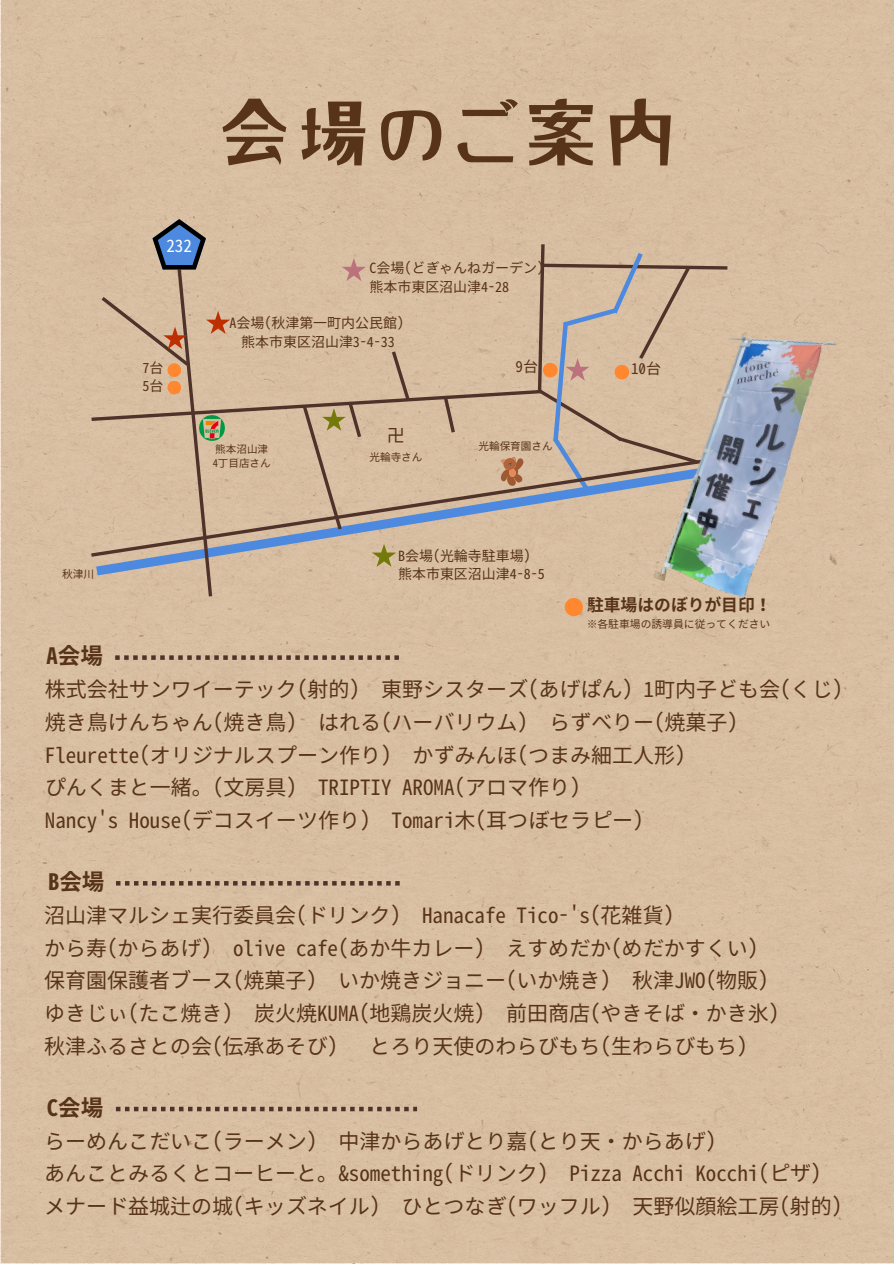
<style>
.page{position:relative;width:894px;height:1264px;background:#fff}
.page>*{position:absolute;margin:0;border:0;box-sizing:border-box;transform-origin:0 0}
.t1{font:75.3px "Amato Font";letter-spacing:.05em;color:#573319}
.t2{font:22.5px "Gen Ei Gothic M B";color:#573319}
.t3{font:21px/32.7px "Gen Ei Gothic M R";color:#573319}
.t4{font:18.15px "Gen Ei Gothic M R";color:#573319}
.t5{font:16.95px "Gen Ei Gothic M R";color:#fff}
.t6{font:16.8px "Gen Ei Gothic M B";color:#573319}
.t7{font:15px "Gen Ei Gothic M R";color:#573319}
.t8{font:13.95px/18.9px "Gen Ei Gothic M R";color:#573319}
.t9{font:10.8px "Gen Ei Gothic M R";color:#573319}
.t10{font:10.65px "Gen Ei Gothic M R";color:#573319}
.t11{font:10.5px "Gen Ei Gothic M R";color:#573319}
</style>
<div class="page">
<div style="left:1px;top:0;width:892px;height:1261px;background:#d8bfa2"></div>
<img style="left:647px;top:299px;width:200px;height:312px">
<div style="left:564px;top:598px;width:18px;height:18px;background:#ff8730;border-radius:50%"></div>
<svg style="left:88px;top:219px;width:642px;height:381px"></svg>
<svg style="left:115px;top:655px;width:284px;height:5px"></svg>
<svg style="left:116px;top:881px;width:283px;height:4px"></svg>
<svg style="left:116px;top:1106px;width:301px;height:5px"></svg>
<p class="t5" style="left:166px;top:235px;width:27px">232</p>
<h1 class="t1" style="left:217px;top:96px;width:462px">会場のご案内</h1>
<h5 class="t8" style="left:369px;top:259px;width:176px">C会場(どぎゃんねガーデン)熊本市東区沼山津4-28</h5>
<p class="t8" style="left:229px;top:314px;width:176px;text-align:center">A会場(秋津第一町内公民館)熊本市東区沼山津3-4-33</p>
<p class="t8" style="left:142px;top:359px;width:22px">7台</p>
<h6 class="t7" style="left:515px;top:357px;width:24px">9台</h6>
<p class="t7" style="left:631px;top:359px;width:31px">10台</p>
<p class="t8" style="left:142px;top:377px;width:22px">5台</p>
<p class="t9" style="left:62px;top:566px;width:34px">秋津川</p>
<p class="t11" style="left:215px;top:442px;width:54px">熊本沼山津</p>
<p class="t11" style="left:213px;top:456px;width:60px">4丁目店さん</p>
<p class="t4" style="left:387px;top:423px;width:20px">卍</p>
<p class="t10" style="left:369px;top:450px;width:55px">光輪寺さん</p>
<p class="t10" style="left:478px;top:439px;width:76px">光輪保育園さん</p>
<p class="t8" style="left:398px;top:547px;width:148px">B会場(光輪寺駐車場)熊本市東区沼山津4-8-5</p>
<h6 class="t6" style="left:587px;top:593px;width:186px">駐車場はのぼりが目印！</h6>
<h4 class="t9" style="left:586px;top:617px;width:185px">※各駐車場の誘導員に従ってください</h4>
<p class="t2" style="left:47px;top:641px;width:58px">A会場</p>
<h2 class="t3" style="left:45px;top:674px;width:799px">株式会社サンワイーテック(射的) 東野シスターズ(あげぱん) 1町内子ども会(くじ)焼き鳥けんちゃん(焼き鳥) はれる(ハーバリウム) らずべりー(焼菓子)<br>Fleurette(オリジナルスプーン作り) かずみんほ(つまみ細工人形)<br>ぴんくまと一緒。(文房具) TRIPTIY AROMA(アロマ作り)<br>Nancy's House(デコスイーツ作り) Tomari木(耳つぼセラピー)</h2>
<h3 class="t2" style="left:48px;top:867px;width:58px">B会場</h3>
<h2 class="t3" style="left:44px;top:900px;width:736px">沼山津マルシェ実行委員会(ドリンク) Hanacafe Tico-'s(花雑貨)<br>から寿(からあげ) olive cafe(あか牛カレー) えすめだか(めだかすくい)保育園保護者ブース(焼菓子) いか焼きジョニー(いか焼き) 秋津JWO(物販)ゆきじぃ(たこ焼き) 炭火焼KUMA(地鶏炭火焼) 前田商店(やきそば・かき氷)秋津ふるさとの会(伝承あそび)</h2>
<h2 class="t3" style="left:369px;top:1030px;width:379px">とろり天使のわらびもち(生わらびもち)</h2>
<h3 class="t2" style="left:47px;top:1093px;width:58px">C会場</h3>
<h2 class="t3" style="left:44px;top:1125px;width:799px">らーめんこだいこ(ラーメン) 中津からあげとり嘉(とり天・からあげ)<br>あんことみるくとコーヒーと。&amp;something(ドリンク) Pizza Acchi Kocchi(ピザ)メナード益城辻の城(キッズネイル) ひとつなぎ(ワッフル) 天野似顔絵工房(射的)</h2>
</div>
